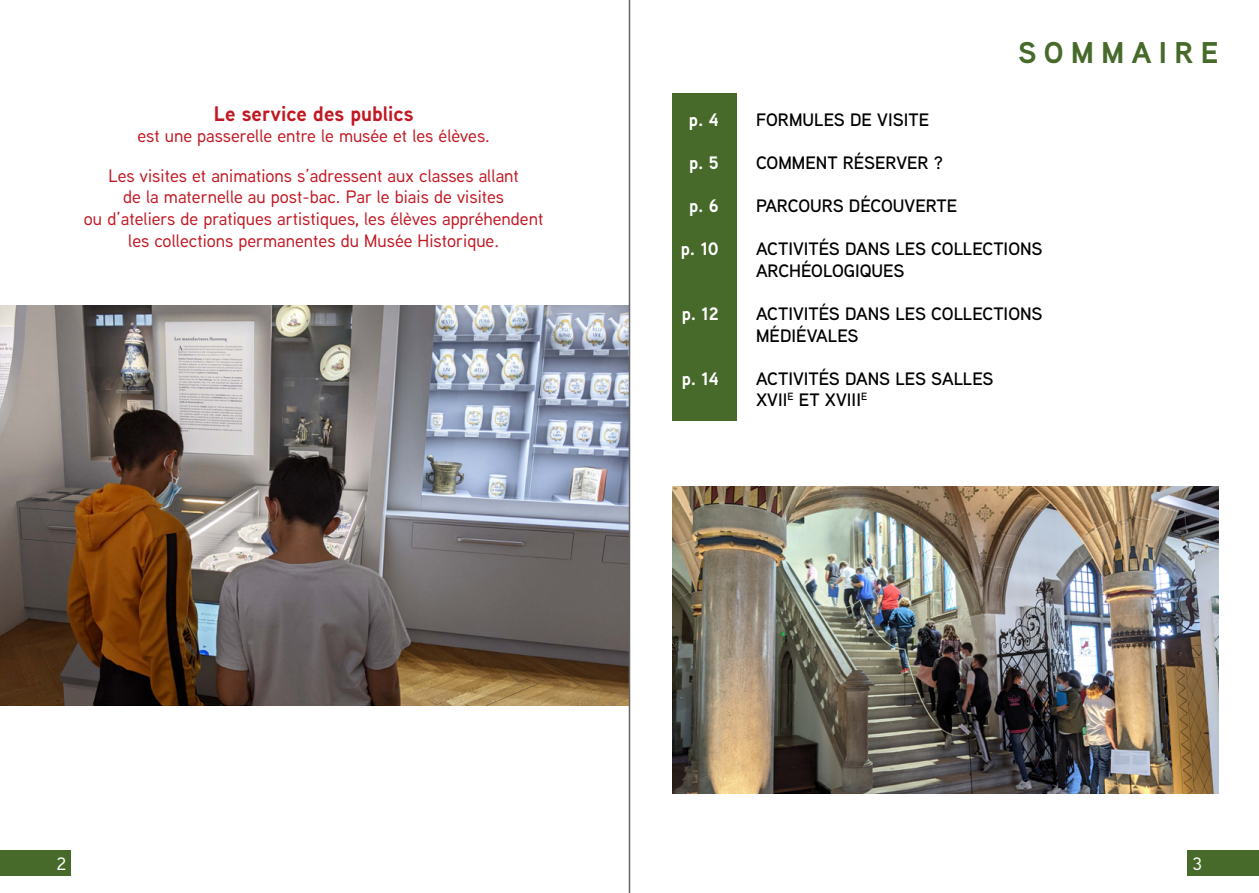
<style>
.page{position:relative;width:1259px;height:893px;background:#fff}
.page>*{position:absolute;margin:0;border:0;box-sizing:border-box;transform-origin:0 0}
.t1{font:700 30px "Aaux Next";letter-spacing:.25em;color:#476a2a}
.t2{font:700 21px "Aaux Next";color:#c11823}
.t3{font:500 18px/21.6px "Aaux Next";color:#c11823;text-align:center}
.t4{font:600 18px/21.6px "Aaux Next";color:#000}
.t5{font:700 18px "Aaux Next";color:#fff}
.t6{font:500 18px "Aaux Next";color:#fff}
</style>
<div class="page">
<div style="left:0;top:850px;width:71px;height:26px;background:#476a2a"></div>
<img style="left:0;top:305px;width:629px;height:401px">
<div style="left:672px;top:93px;width:65px;height:328px;background:#476a2a"></div>
<div style="left:1188px;top:850px;width:71px;height:26px;background:#476a2a"></div>
<img style="left:672px;top:486px;width:546px;height:307px">
<hr style="left:629px;top:0;width:1px;height:893px;background:#646464">
<p class="t2" style="left:214px;top:98px;width:201px">Le service des publics</p>
<p class="t3" style="left:108px;top:116px;width:412px;line-height:39.6px">est une passerelle entre le musée et les élèves.<br>Les visites et animations s’adressent aux classes allant</p>
<p class="t3" style="left:84px;top:186px;width:461px">de la maternelle au post-bac. Par le biais de visites<br>ou d’ateliers de pratiques artistiques, les élèves appréhendent les collections permanentes du Musée Historique.</p>
<p class="t5" style="left:689px;top:107px;width:31px">p. 4</p>
<p class="t5" style="left:689px;top:150px;width:31px">p. 5</p>
<p class="t5" style="left:689px;top:193px;width:31px">p. 6</p>
<p class="t5" style="left:681px;top:236px;width:40px">p. 10</p>
<p class="t5" style="left:682px;top:301px;width:39px">p. 12</p>
<p class="t5" style="left:681px;top:366px;width:39px">p. 14</p>
<h1 class="t1" style="left:1018px;top:32px;width:202px">SOMMAIRE</h1>
<p class="t4" style="left:756px;top:108px;width:175px">FORMULES DE VISITE</p>
<p class="t4" style="left:756px;top:151px;width:189px">COMMENT RÉSERVER ?</p>
<p class="t4" style="left:756px;top:194px;width:203px">PARCOURS DÉCOUVERTE</p>
<p class="t4" style="left:756px;top:238px;width:288px">ACTIVITÉS DANS LES COLLECTIONS<br>ARCHÉOLOGIQUES</p>
<p class="t4" style="left:756px;top:302px;width:288px">ACTIVITÉS DANS LES COLLECTIONS<br>MÉDIÉVALES</p>
<p class="t4" style="left:756px;top:367px;width:239px">ACTIVITÉS DANS LES SALLES<br>XVII<sup>E</sup> ET XVIII<sup>E</sup></p>
<p class="t6" style="left:56px;top:851px;width:11px">2</p>
<p class="t6" style="left:1192px;top:851px;width:11px">3</p>
</div>
